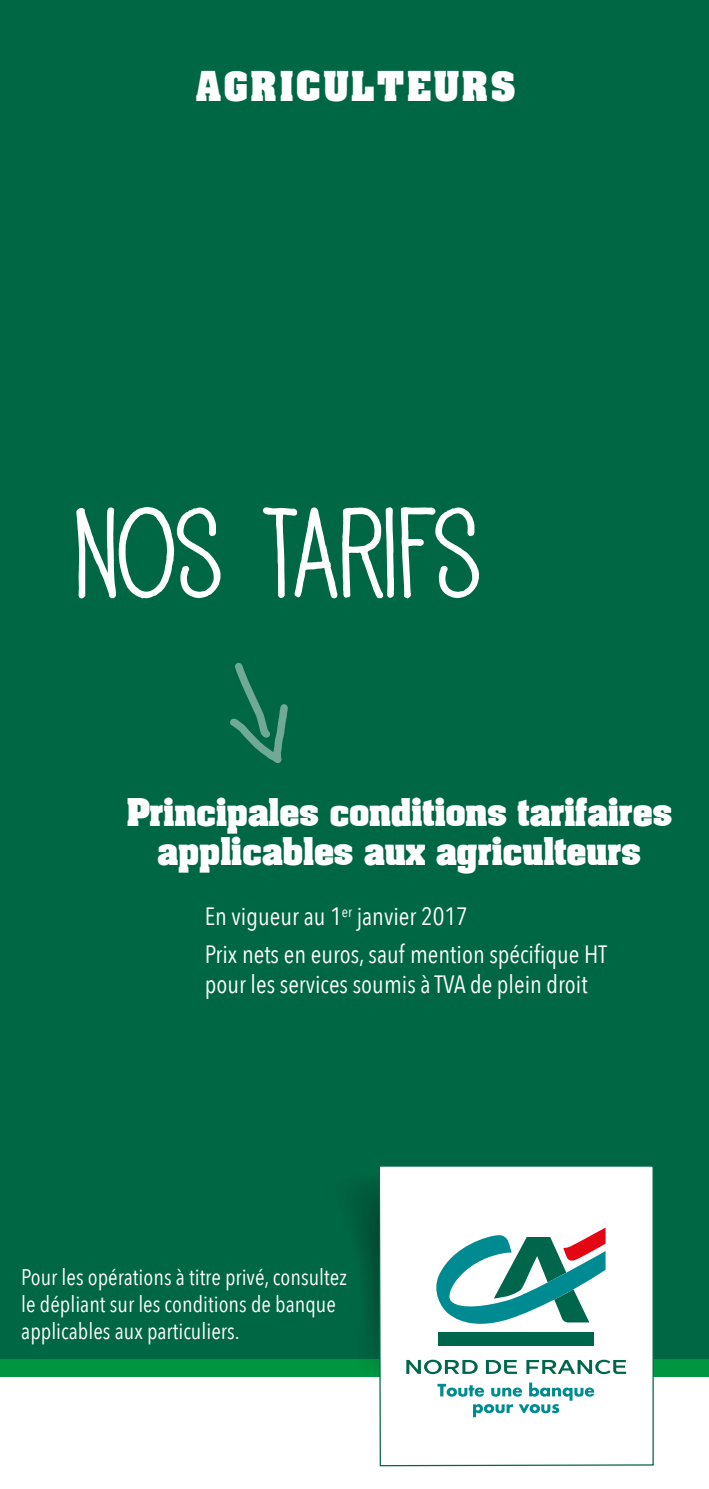
<style>
.page{position:relative;width:709px;height:1489px;background:#fff}
.page>*{position:absolute;margin:0;border:0;box-sizing:border-box;transform-origin:0 0}
.t1{font:700 35px "Archer";letter-spacing:.08em;color:#fff}
.t2{font:700 32.5px/39px "Archer";color:#fff;text-align:center}
.t3{font:25px/37px "Avenir Next Condensed";color:#fff}
.t4{font:22.5px/27px "Avenir Next Condensed";color:#fff}
</style>
<div class="page">
<div style="left:0;top:0;width:709px;height:1367px;background:#006745"></div>
<div style="left:0;top:1358px;width:709px;height:18px;background:#009641"></div>
<svg style="left:317px;top:1184px;width:61px;height:177px"></svg>
<div style="left:378px;top:1166px;width:276px;height:300px;background:#fff"></div>
<svg style="left:76px;top:507px;width:403px;height:257px"></svg>
<div style="left:438px;top:1331px;width:156px;height:14px;background:#00664b"></div>
<svg style="left:431px;top:1227px;width:174px;height:106px;background:#95c1bf"></svg>
<svg style="left:437px;top:1382px;width:157px;height:34px"></svg>
<svg style="left:406px;top:1359px;width:71px;height:14px"></svg>
<svg style="left:486px;top:1359px;width:31px;height:14px"></svg>
<svg style="left:526px;top:1359px;width:100px;height:14px"></svg>
<h1 class="t1" style="left:196px;top:60px;width:321px">AGRICULTEURS</h1>
<h2 class="t2" style="left:126px;top:791px;width:547px">Principales conditions tarifaires applicables aux agriculteurs</h2>
<p class="t3" style="left:205px;top:897px;width:404px">En vigueur au 1<sup>er</sup> janvier 2017<br>Prix nets en euros, sauf mention spécifique HT</p>
<p class="t3" style="left:205px;top:964px;width:384px">pour les services soumis à TVA de plein droit</p>
<p class="t4" style="left:21px;top:1261px;width:327px">Pour les opérations à titre privé, consultez le dépliant sur les conditions de banque applicables aux particuliers.</p>
</div>
